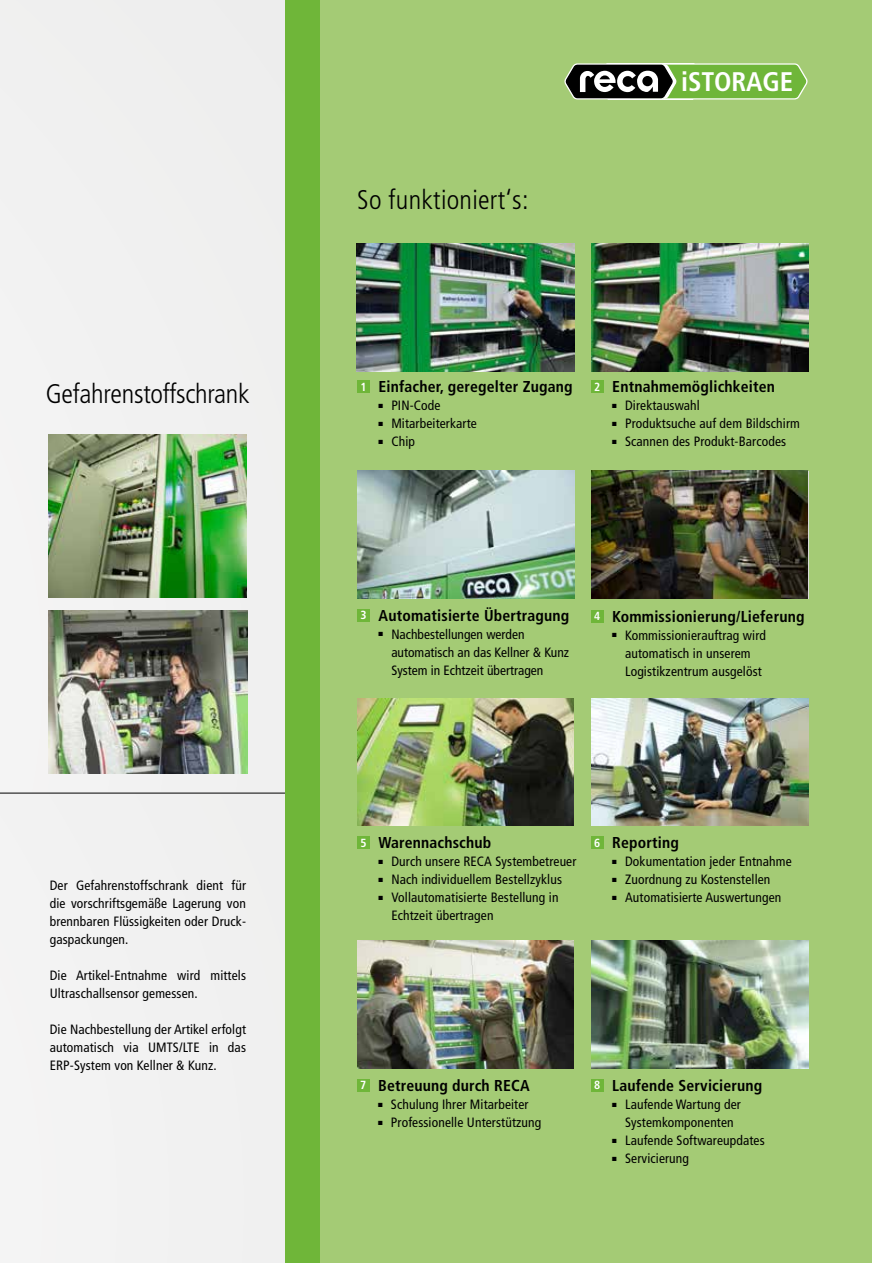
<style>
.page{position:relative;width:872px;height:1263px;background:#fff}
.page>*{position:absolute;margin:0;border:0;box-sizing:border-box;transform-origin:0 0}
.t1{font:300 condensed 27px "Frutiger LT Pro";letter-spacing:-.01em;color:#000}
.t2{font:300 condensed 27px "Frutiger LT Pro";letter-spacing:.01em;color:#000}
.t3{font:700 condensed 26.85px "Frutiger LT Pro";letter-spacing:-.005em;color:#fff}
.t4{font:700 condensed 15.75px "Frutiger LT Pro";letter-spacing:.01em;color:#000}
.t5{font:condensed 13.5px/18px "Frutiger LT Pro";letter-spacing:.01em;color:#000}
.t6{font:700 condensed 11.7px "Frutiger LT Pro";color:#fff}
</style>
<div class="page">
<div style="left:319px;top:0;width:553px;height:1263px;background:#a4cb75"></div>
<div style="left:285px;top:0;width:34px;height:1263px;background:#6fb639"></div>
<svg style="left:564px;top:63px;width:244px;height:37px;background:#709553"></svg>
<div style="left:0;top:0;width:285px;height:795px;background:#f0f0f0"></div>
<div style="left:0;top:793px;width:285px;height:470px;background:#f1f1f1"></div>
<hr style="left:0;top:793px;width:285px;height:1px;background:#000">
<img style="left:49px;top:434px;width:198px;height:164px">
<img style="left:48px;top:610px;width:199px;height:163px">
<img style="left:591px;top:244px;width:217px;height:127px">
<img style="left:357px;top:244px;width:217px;height:127px">
<div style="left:357px;top:380px;width:13px;height:13px;background:#6fb639"></div>
<div style="left:591px;top:380px;width:12px;height:13px;background:#6fb639"></div>
<img style="left:357px;top:471px;width:217px;height:127px">
<img style="left:591px;top:471px;width:217px;height:127px">
<div style="left:357px;top:609px;width:13px;height:12px;background:#6fb639"></div>
<div style="left:591px;top:610px;width:12px;height:12px;background:#6fb639"></div>
<img style="left:591px;top:698px;width:217px;height:128px">
<img style="left:357px;top:698px;width:216px;height:128px">
<div style="left:357px;top:836px;width:13px;height:13px;background:#6fb639"></div>
<div style="left:591px;top:836px;width:12px;height:13px;background:#6fb639"></div>
<img style="left:357px;top:941px;width:216px;height:127px">
<img style="left:591px;top:941px;width:217px;height:127px">
<div style="left:357px;top:1079px;width:12px;height:12px;background:#6fb639"></div>
<div style="left:591px;top:1079px;width:12px;height:12px;background:#6fb639"></div>
<h1 class="t2" style="left:357px;top:184px;width:173px">So funktioniert‘s:</h1>
<h2 class="t3" style="left:681px;top:66px;width:114px">iSTORAGE</h2>
<p class="t4" style="left:378px;top:377px;width:195px">Einfacher, geregelter Zugang</p>
<p class="t5" style="left:378px;top:396px;width:63px">■ PIN-Code</p>
<p class="t5" style="left:378px;top:414px;width:100px">■ Mitarbeiterkarte</p>
<p class="t5" style="left:378px;top:432px;width:38px">■ Chip</p>
<h1 class="t1" style="left:46px;top:378px;width:205px">Gefahrenstoffschrank</h1>
<p class="t4" style="left:612px;top:377px;width:164px">Entnahmemöglichkeiten</p>
<p class="t5" style="left:612px;top:397px;width:89px">■ Direktauswahl</p>
<p class="t5" style="left:612px;top:415px;width:189px">■ Produktsuche auf dem Bildschirm</p>
<p class="t5" style="left:612px;top:433px;width:175px">■ Scannen des Produkt-Barcodes</p>
<p class="t6" style="left:360px;top:379px;width:8px">1</p>
<p class="t6" style="left:594px;top:380px;width:8px">2</p>
<p class="t5" style="left:50px;top:876px;width:198px;text-align:justify">Der Gefahrenstoffschrank dient für die vorschriftsgemäße Lagerung von brennbaren Flüssigkeiten oder Druck&shy;gaspackungen.</p>
<p class="t5" style="left:50px;top:966px;width:198px">Die Artikel-Entnahme wird mittels<br>Ultraschallsensor gemessen.</p>
<p class="t5" style="left:50px;top:1020px;width:198px;text-align:justify">Die Nachbestellung der Artikel erfolgt automatisch via UMTS/LTE in das ERP-System von Kellner &amp; Kunz.</p>
<p class="t4" style="left:378px;top:606px;width:192px">Automatisierte Übertragung</p>
<p class="t5" style="left:391px;top:625px;width:179px;text-indent:-13px">■ Nachbestellungen werden automatisch an das Kellner &amp; Kunz<br>System in Echtzeit übertragen</p>
<p class="t6" style="left:360px;top:608px;width:8px">3</p>
<p class="t6" style="left:594px;top:609px;width:8px">4</p>
<p class="t4" style="left:612px;top:607px;width:194px">Kommissionierung/Lieferung</p>
<p class="t5" style="left:625px;top:626px;width:142px;text-indent:-13px">■ Kommissionierauftrag wird automatisch in unserem<br>Logistikzentrum ausgelöst</p>
<p class="t4" style="left:378px;top:833px;width:114px">Warennachschub</p>
<p class="t5" style="left:378px;top:853px;width:199px">■ Durch unsere RECA Systembetreuer</p>
<p class="t5" style="left:378px;top:871px;width:185px">■ Nach individuellem Bestellzyklus</p>
<p class="t5" style="left:391px;top:889px;width:169px;text-indent:-13px">■ Vollautomatisierte Bestellung in<br>Echtzeit übertragen</p>
<p class="t6" style="left:360px;top:836px;width:8px">5</p>
<p class="t6" style="left:594px;top:836px;width:8px">6</p>
<p class="t4" style="left:612px;top:833px;width:68px">Reporting</p>
<p class="t5" style="left:612px;top:853px;width:181px">■ Dokumentation jeder Entnahme</p>
<p class="t5" style="left:612px;top:871px;width:160px">■ Zuordnung zu Kostenstellen</p>
<p class="t5" style="left:612px;top:889px;width:170px">■ Automatisierte Auswertungen</p>
<p class="t4" style="left:378px;top:1076px;width:153px">Betreuung durch RECA</p>
<p class="t5" style="left:378px;top:1095px;width:152px">■ Schulung Ihrer Mitarbeiter</p>
<p class="t5" style="left:378px;top:1113px;width:165px">■ Professionelle Unterstützung</p>
<p class="t6" style="left:360px;top:1078px;width:8px">7</p>
<p class="t6" style="left:594px;top:1078px;width:8px">8</p>
<p class="t4" style="left:612px;top:1076px;width:151px">Laufende Servicierung</p>
<p class="t5" style="left:612px;top:1095px;width:130px;text-align:center">■ Laufende Wartung der<br>Systemkomponenten</p>
<p class="t5" style="left:612px;top:1131px;width:154px">■ Laufende Softwareupdates</p>
<p class="t5" style="left:612px;top:1149px;width:78px">■ Servicierung</p>
</div>
